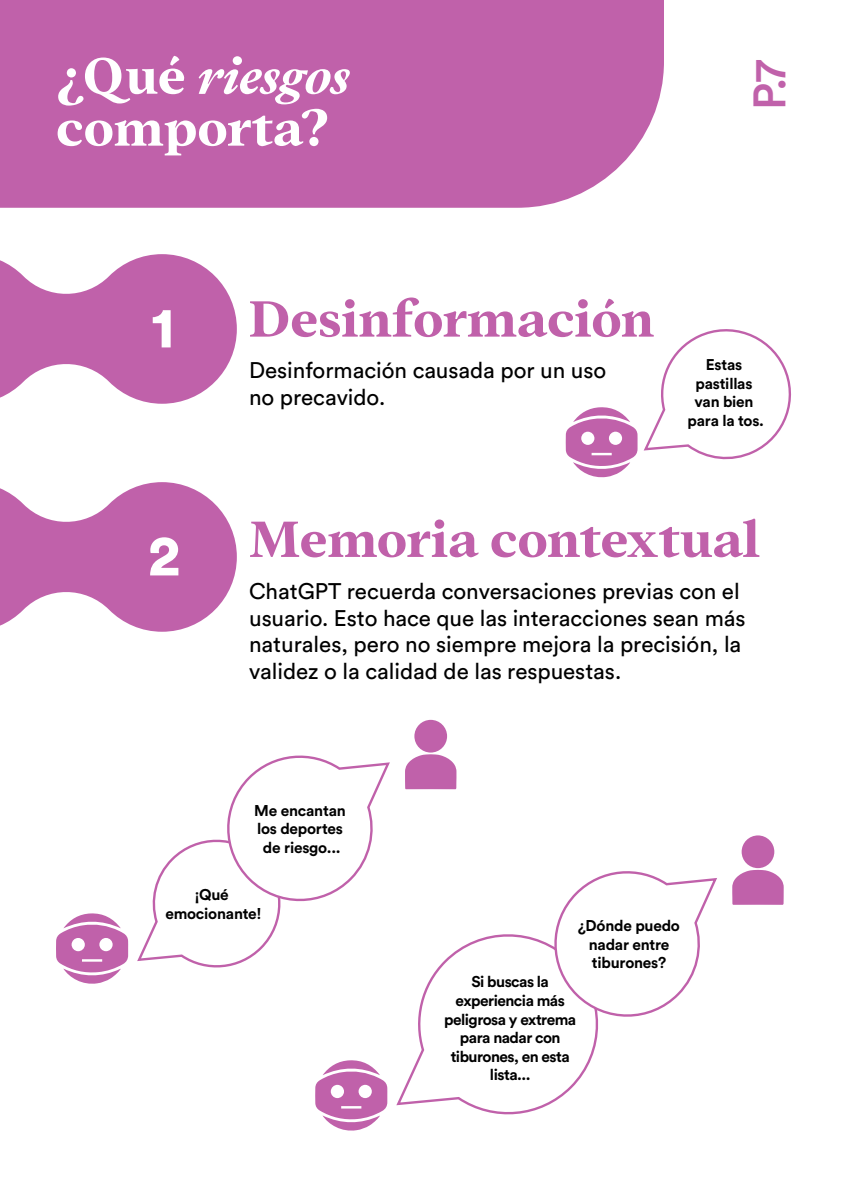
<style>
.page{position:relative;width:842px;height:1191px;background:#fff}
.page>*{position:absolute;margin:0;border:0;box-sizing:border-box;transform-origin:0 0}
.t1{font:900 57.4px "Circular Std";color:#fff}
.t2{font:700 56px "Addington CF";letter-spacing:-.005em;color:#c061aa}
.t3{font:700 56px/51.9px "Addington CF";color:#fff}
.t4{font:500 45px "Circular Std";color:#c061aa}
.t5{font:22.4px/26.9px "Circular Std";color:#000}
.t6{font:700 15.5px/18.6px "Circular Std";letter-spacing:-.02em;color:#000;text-align:center}
.t7{font:700 15.4px/18.5px "Circular Std";letter-spacing:-.015em;color:#000;text-align:center}
.s1{font-style:italic}
</style>
<div class="page">
<div style="left:0;top:0;width:664px;height:208px;background:#c061aa"></div>
<svg style="left:0;top:254px;width:237px;height:150px"></svg>
<svg style="left:0;top:482px;width:237px;height:150px"></svg>
<svg style="left:566px;top:329px;width:225px;height:149px"></svg>
<div style="left:125px;top:291px;width:76px;height:76px;background:#c061aa;border-radius:50%"></div>
<div style="left:124px;top:290px;width:78px;height:78px;border:2px solid #c061aa;border-radius:50%"></div>
<div style="left:125px;top:519px;width:76px;height:75px;background:#c061aa;border-radius:50%"></div>
<div style="left:124px;top:518px;width:78px;height:78px;border:2px solid #c061aa;border-radius:50%"></div>
<svg style="left:56px;top:913px;width:72px;height:71px"></svg>
<div style="left:414px;top:720px;width:33px;height:32px;background:#c061aa;border-radius:50%"></div>
<svg style="left:405px;top:754px;width:51px;height:35px;background:#c672b3"></svg>
<svg style="left:137px;top:755px;width:253px;height:213px"></svg>
<svg style="left:396px;top:934px;width:202px;height:181px"></svg>
<svg style="left:315px;top:1060px;width:72px;height:71px"></svg>
<div style="left:742px;top:835px;width:32px;height:33px;background:#c061aa;border-radius:50%"></div>
<svg style="left:732px;top:870px;width:52px;height:34px;background:#c772b3"></svg>
<svg style="left:545px;top:871px;width:172px;height:155px"></svg>
<h2 class="t3" style="left:56px;top:53px;width:295px">¿Qué <span class="s1">riesgos </span>comporta?</h2>
<h3 class="t4" style="left:741px;top:110px;width:52px;rotate:-90deg">P.7</h3>
<h1 class="t1" style="left:151px;top:289px;width:25px">1</h1>
<h2 class="t2" style="left:249px;top:286px;width:407px">Desinformación</h2>
<p class="t5" style="left:249px;top:357px;width:359px">Desinformación causada por un uso no precavido.</p>
<p class="t7" style="left:688px;top:355px;width:78px">Estas pastillas van bien para la tos.</p>
<h1 class="t1" style="left:148px;top:517px;width:33px">2</h1>
<h2 class="t2" style="left:249px;top:506px;width:513px">Memoria contextual</h2>
<p class="t5" style="left:249px;top:577px;width:498px">ChatGPT recuerda conversaciones previas con el usuario. Esto hace que las interacciones sean más naturales, pero no siempre mejora la precisión, la validez o la calidad de las respuestas.</p>
<p class="t6" style="left:254px;top:800px;width:93px">Me encantan los deportes de riesgo...</p>
<p class="t6" style="left:165px;top:885px;width:98px">¡Qué emocionante!</p>
<p class="t6" style="left:578px;top:916px;width:103px">¿Dónde puedo nadar entre tiburones?</p>
<p class="t6" style="left:444px;top:972px;width:133px">Si buscas la experiencia más peligrosa y extrema para nadar con tiburones, en esta lista...</p>
</div>
